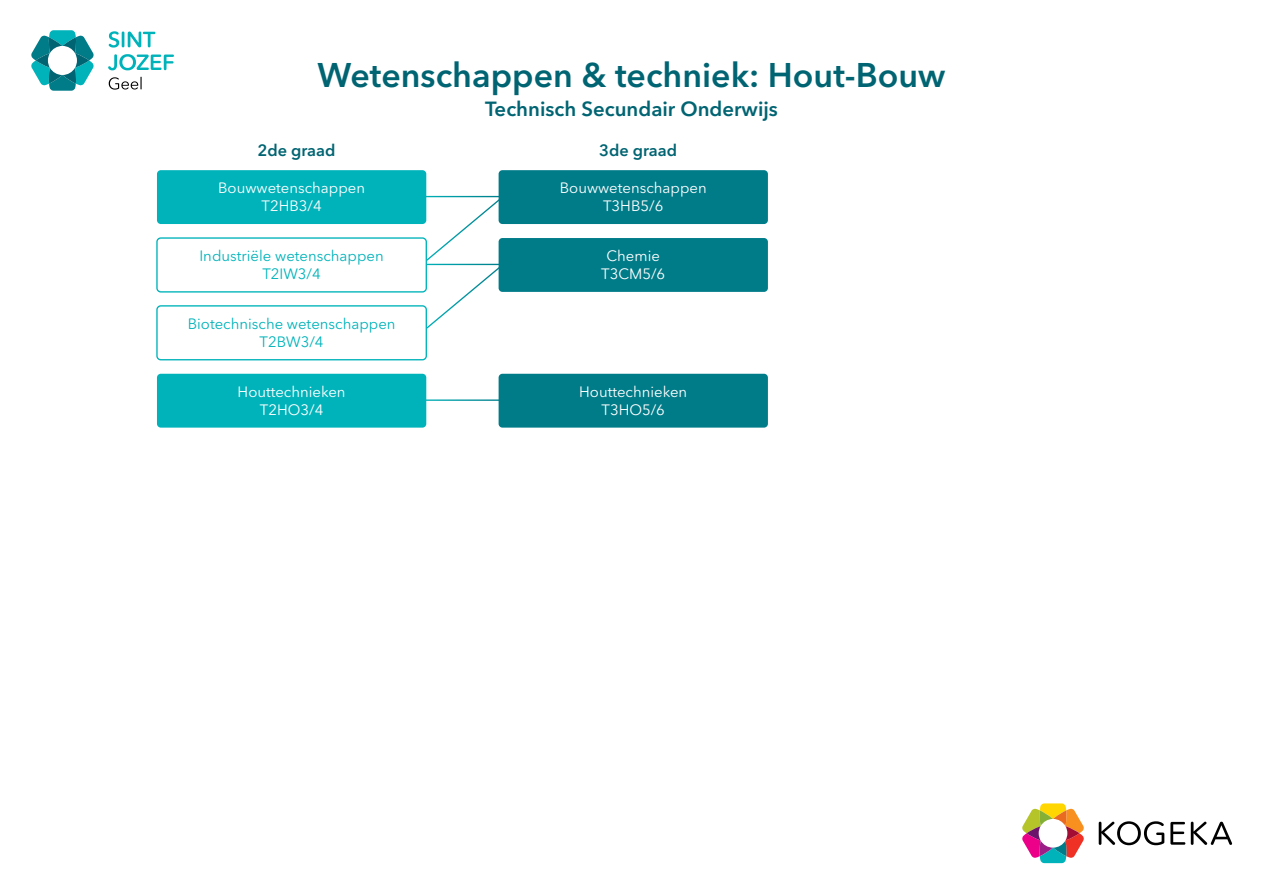
<style>
.page{position:relative;width:1263px;height:893px;background:#fff}
.page>*{position:absolute;margin:0;border:0;box-sizing:border-box;transform-origin:0 0}
.t1{font:600 33.9px "Avenir Next LT Pro";color:#006472}
.t2{font:600 20.4px "Avenir Next LT Pro";color:#006472}
.t3{font:600 16.35px "Avenir Next LT Pro";color:#006472}
.t4{font:15px/17.9px "Avenir Next Rounded Std";color:#fff;text-align:center}
.t5{font:15px/17.9px "Avenir Next Rounded Std";color:#00b3ba;text-align:center}
</style>
<div class="page">
<svg style="left:31px;top:30px;width:63px;height:61px"></svg>
<svg style="left:109px;top:31px;width:46px;height:17px"></svg>
<svg style="left:108px;top:54px;width:66px;height:16px"></svg>
<svg style="left:109px;top:77px;width:33px;height:13px"></svg>
<svg style="left:1170px;top:822px;width:15px;height:23px"></svg>
<svg style="left:1099px;top:821px;width:65px;height:24px"></svg>
<svg style="left:1191px;top:822px;width:41px;height:23px"></svg>
<svg style="left:1022px;top:803px;width:62px;height:60px"></svg>
<svg style="left:424px;top:195px;width:77px;height:134px"></svg>
<div style="left:157px;top:170px;width:269px;height:54px;background:#00b3ba;border-radius:4px"></div>
<div style="left:499px;top:170px;width:269px;height:54px;background:#007c89;border-radius:4px"></div>
<div style="left:499px;top:374px;width:269px;height:54px;background:#007c89;border-radius:4px"></div>
<div style="left:499px;top:238px;width:269px;height:54px;background:#007c89;border-radius:4px"></div>
<div style="left:157px;top:374px;width:269px;height:54px;background:#00b3ba;border-radius:4px"></div>
<div style="left:157px;top:238px;width:269px;height:54px;background:#fff;border-radius:4px"></div>
<div style="left:156px;top:237px;width:271px;height:56px;border:1px solid #00b3ba;border-radius:4px"></div>
<div style="left:157px;top:306px;width:269px;height:54px;background:#fff;border-radius:4px"></div>
<div style="left:156px;top:305px;width:271px;height:55px;border:1px solid #00b3ba;border-radius:4px"></div>
<h1 class="t1" style="left:318px;top:55px;width:629px">Wetenschappen &amp; techniek: Hout-Bouw</h1>
<h2 class="t2" style="left:485px;top:97px;width:294px">Technisch Secundair Onderwijs</h2>
<p class="t3" style="left:257px;top:140px;width:79px">2de graad</p>
<p class="t3" style="left:599px;top:140px;width:79px">3de graad</p>
<p class="t4" style="left:218px;top:179px;width:148px">Bouwwetenschappen<br>T2HB3/4</p>
<p class="t4" style="left:560px;top:179px;width:148px">Bouwwetenschappen<br>T3HB5/6</p>
<p class="t5" style="left:199px;top:247px;width:186px">Industriële wetenschappen<br>T2IW3/4</p>
<p class="t5" style="left:188px;top:315px;width:209px">Biotechnische wetenschappen<br>T2BW3/4</p>
<p class="t4" style="left:238px;top:383px;width:110px">Houttechnieken<br>T2HO3/4</p>
<p class="t4" style="left:601px;top:247px;width:65px">Chemie<br>T3CM5/6</p>
<p class="t4" style="left:579px;top:383px;width:110px">Houttechnieken<br>T3HO5/6</p>
</div>
